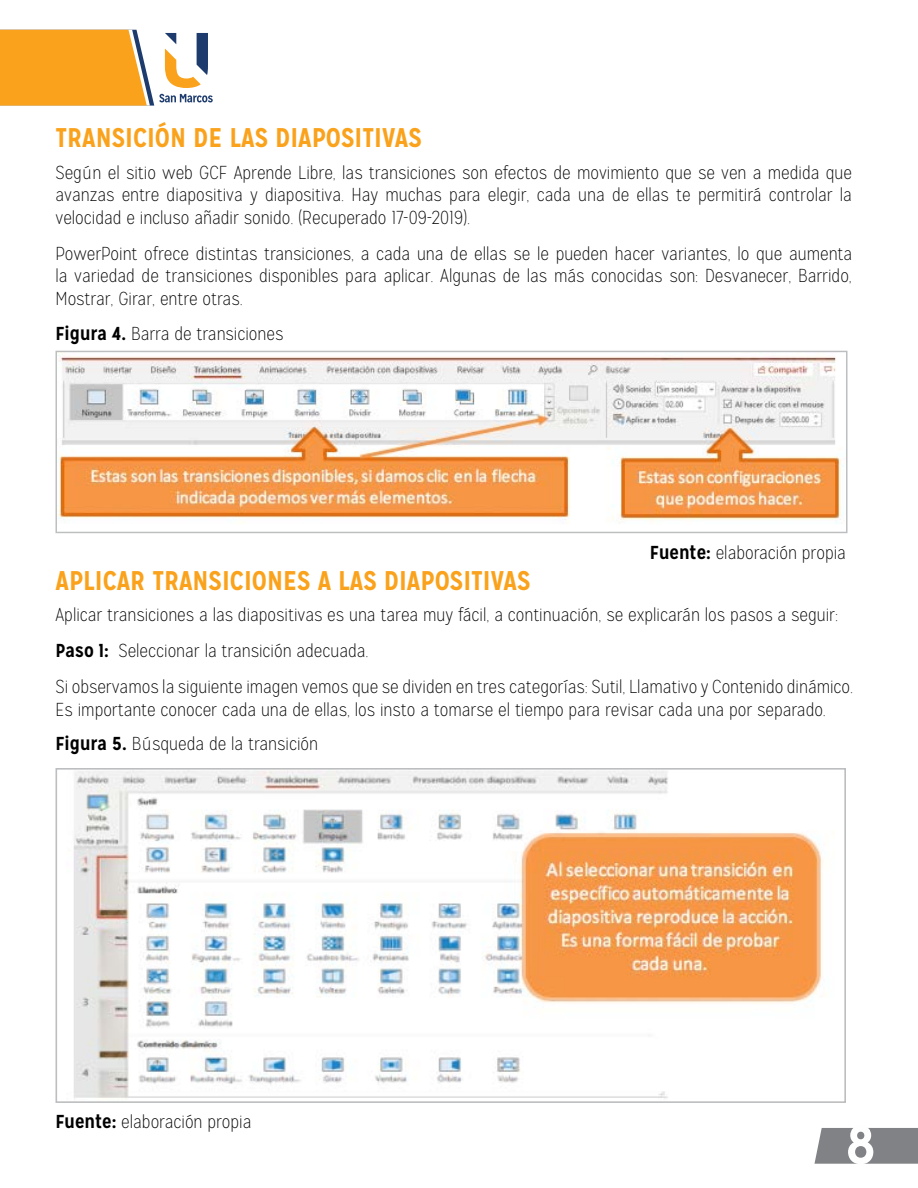
<style>
.page{position:relative;width:918px;height:1188px;background:#fff}
.page>*{position:absolute;margin:0;border:0;box-sizing:border-box;transform-origin:0 0}
.t1{font:700 54.15px "Mission Gothic";color:#fefefe}
.t2{font:700 27px "Mission Gothic";color:#faa21b}
.t3{font:100 18.75px/22.5px "Mission Gothic";color:#000;text-align:justify}
.s1{font-weight:700}
</style>
<div class="page">
<div style="left:815px;top:1128px;width:103px;height:36px;background:#808285"></div>
<svg style="left:0;top:30px;width:213px;height:76px"></svg>
<img style="left:58px;top:353px;width:785px;height:171px">
<div style="left:56px;top:351px;width:791px;height:182px;border:1px solid #bcbec0"></div>
<img style="left:73px;top:771px;width:762px;height:328px">
<div style="left:56px;top:768px;width:790px;height:335px;border:2px solid #bcbec0"></div>
<h2 class="t2" style="left:56px;top:121px;width:368px">TRANSICIÓN DE LAS DIAPOSITIVAS</h2>
<p class="t3" style="left:56px;top:161px;width:798px">Según el sitio web GCF Aprende Libre, las transiciones son efectos de movimiento que se ven a medida que avanzas entre diapositiva y diapositiva. Hay muchas para elegir, cada una de ellas te permitirá controlar la velocidad e incluso añadir sonido. (Recuperado 17-09-2019).</p>
<p class="t3" style="left:56px;top:242px;width:798px">PowerPoint ofrece distintas transiciones, a cada una de ellas se le pueden hacer variantes, lo que aumenta la variedad de transiciones disponibles para aplicar. Algunas de las más conocidas son: Desvanecer, Barrido, Mostrar, Girar, entre otras.</p>
<p class="t3" style="left:56px;top:323px;width:229px"><span class="s1">Figura 4.</span> Barra de transiciones</p>
<p class="t3" style="left:650px;top:541px;width:198px"><span class="s1">Fuente:</span> elaboración propia</p>
<h2 class="t2" style="left:56px;top:563px;width:477px">APLICAR TRANSICIONES A LAS DIAPOSITIVAS</h2>
<p class="t3" style="left:56px;top:597px;width:799px;line-height:36px;text-align:left">Aplicar transiciones a las diapositivas es una tarea muy fácil, a continuación, se explicarán los pasos a seguir:<br><span class="s1">Paso 1:</span> Seleccionar la transición adecuada.<br>Si observamos la siguiente imagen vemos que se dividen en tres categorías: Sutil, Llamativo y Contenido dinámico.</p>
<p class="t3" style="left:56px;top:692px;width:772px;line-height:34px">Es importante conocer cada una de ellas, los insto a tomarse el tiempo para revisar cada una por separado.<br><span class="s1">Figura 5.</span> Búsqueda de la transición</p>
<p class="t3" style="left:56px;top:1111px;width:198px"><span class="s1">Fuente:</span> elaboración propia</p>
<h1 class="t1" style="left:846px;top:1111px;width:31px">8</h1>
</div>
